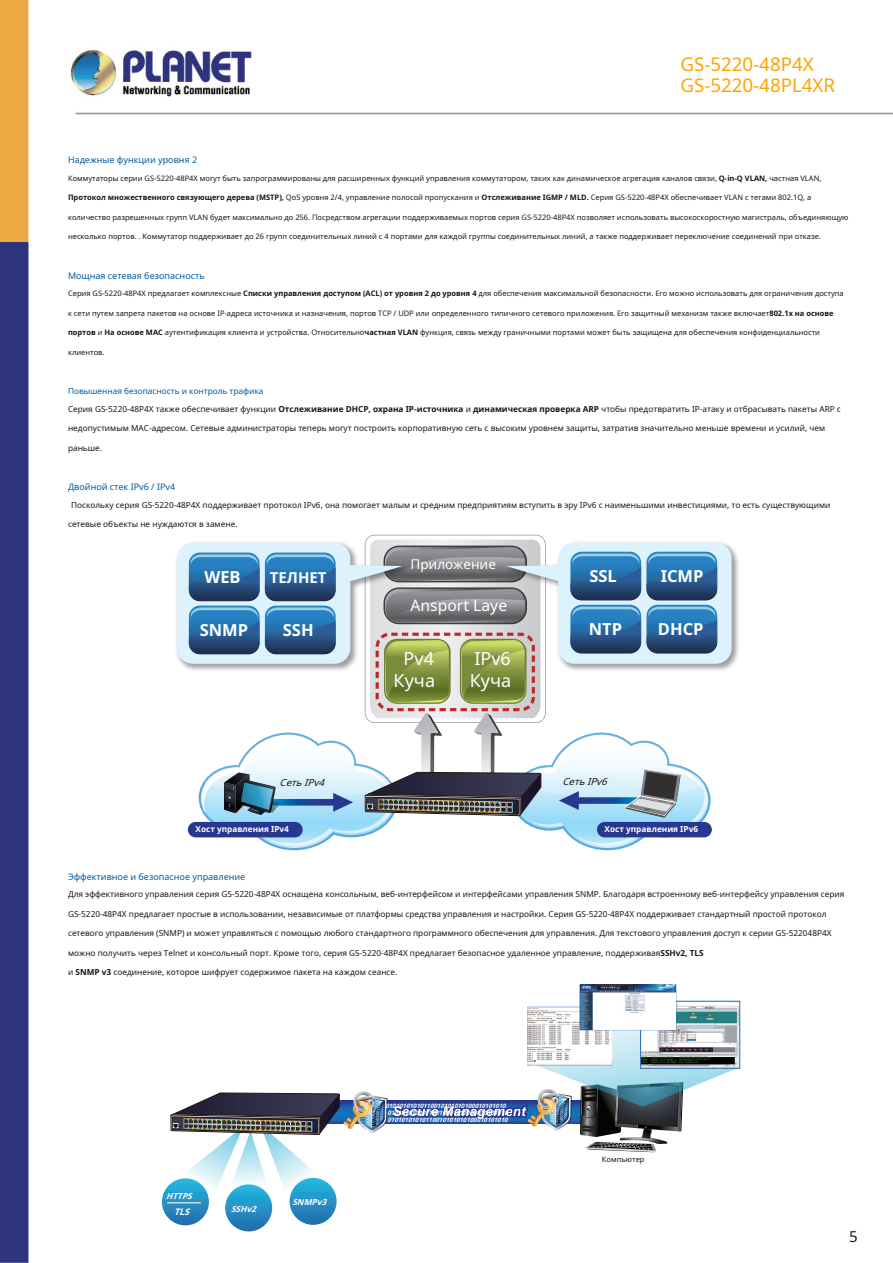
<style>
.page{position:relative;width:893px;height:1263px;background:#fff}
.page>*{position:absolute;margin:0;border:0;box-sizing:border-box;transform-origin:0 0}
.t1{font:18.75px/21.6px "Noto Sans";color:#fca400}
.t2{font:18px/22.8px "Noto Sans";color:#fff;text-align:center}
.t3{font:700 16.5px "Noto Sans";color:#fff}
.t4{font:15.75px "Noto Sans";color:#fff}
.t5{font:700 15px "Noto Sans";color:#fff}
.t6{font:15px "Noto Sans";color:#171615}
.t7{font:13.5px "Noto Sans";color:#fff}
.t8{font:italic 9.75px "Noto Sans";color:#171615}
.t9{font:9px "Noto Sans";color:#005aa0}
.t10{font:italic 700 9px "Noto Sans";color:#fff}
.t11{font:8.25px/17.4px "Noto Sans";color:#171615}
.t12{font:700 8.25px "Noto Sans";color:#fff}
.t13{font:italic 700 8.25px "Noto Sans";color:#fff}
.t14{font:7.5px "Noto Sans";color:#171615}
.t15{font:italic 700 6px/7.1px "Noto Sans";color:#fff;text-align:center}
.s1{font-weight:700}
.s2{color:#005aa0}
</style>
<div class="page">
<img style="left:0;top:0;width:893px;height:1263px">
<img style="left:732px;top:539px;width:11px;height:136px">
<svg style="left:177px;top:535px;width:555px;height:316px"></svg>
<svg style="left:290px;top:1178px;width:47px;height:47px"></svg>
<svg style="left:225px;top:1184px;width:47px;height:47px"></svg>
<svg style="left:162px;top:1178px;width:47px;height:47px"></svg>
<hr style="left:167px;top:1202px;width:34px;height:1px;background:#fff">
<svg style="left:171px;top:982px;width:568px;height:229px"></svg>
<h1 class="t1" style="left:680px;top:53px;width:156px">GS-5220-48P4X<br>GS-5220-48PL4XR</h1>
<p class="t9" style="left:68px;top:154px;width:131px">Надежные функции уровня 2</p>
<p class="t14" style="left:68px;top:173px;width:755px">Коммутаторы серии GS-5220-48P4X могут быть запрограммированы для расширенных функций управления коммутатором, таких как динамическое агрегация каналов связи, <span class="s1">Q-in-Q VLAN,</span> частная VLAN,</p>
<p class="t14" style="left:68px;top:192px;width:745px"><span class="s1">Протокол множественного связующего дерева (MSTP),</span> QoS уровня 2/4, управление полосой пропускания и <span class="s1">Отслеживание IGMP / MLD.</span> Серия GS-5220-48P4X обеспечивает VLAN с тегами 802.1Q, а</p>
<p class="t14" style="left:68px;top:212px;width:782px">количество разрешенных групп VLAN будет максимально до 256. Посредством агрегации поддерживаемых портов серия GS-5220-48P4X позволяет использовать высокоскоростную магистраль, объединяющую</p>
<p class="t14" style="left:68px;top:231px;width:754px">несколько портов. . Коммутатор поддерживает до 26 групп соединительных линий с 4 портами для каждой группы соединительных линий, а также поддерживает переключение соединений при отказе.</p>
<p class="t9" style="left:68px;top:269px;width:138px">Мощная сетевая безопасность</p>
<p class="t14" style="left:68px;top:288px;width:777px">Серия GS-5220-48P4X предлагает комплексные <span class="s1">Списки управления доступом (ACL) от уровня 2 до уровня 4</span> для обеспечения максимальной безопасности. Его можно использовать для ограничения доступа</p>
<p class="t14" style="left:68px;top:308px;width:767px">к сети путем запрета пакетов на основе IP-адреса источника и назначения, портов TCP / UDP или определенного типичного сетевого приложения. Его защитный механизм также включает<span class="s1">802.1x на основе</span></p>
<p class="t14" style="left:68px;top:327px;width:754px"><span class="s1">портов</span> и <span class="s1">На основе MAC</span> аутентификация клиента и устройства. Относительно<span class="s1">частная VLAN</span> функция, связь между граничными портами может быть защищена для обеспечения конфиденциальности</p>
<p class="t14" style="left:68px;top:347px;width:38px">клиентов.</p>
<p class="t11" style="left:68px;top:382px;width:774px"><span class="s2">Повышенная безопасность и контроль трафика<br></span>Серия GS-5220-48P4X также обеспечивает функции <span class="s1">Отслеживание DHCP, охрана IP-источника</span> и <span class="s1">динамическая проверка ARP</span> чтобы предотвратить IP-атаку и отбрасывать пакеты ARP с</p>
<p class="t11" style="left:68px;top:419px;width:759px">недопустимым MAC-адресом. Сетевые администраторы теперь могут построить корпоративную сеть с высоким уровнем защиты, затратив значительно меньше времени и усилий, чем</p>
<p class="t11" style="left:68px;top:439px;width:36px">раньше.</p>
<p class="t9" style="left:68px;top:481px;width:109px">Двойной стек IPv6 / IPv4</p>
<p class="t11" style="left:71px;top:496px;width:761px">Поскольку серия GS-5220-48P4X поддерживает протокол IPv6, она помогает малым и средним предприятиям вступить в эру IPv6 с наименьшими инвестициями, то есть существующими</p>
<p class="t11" style="left:68px;top:515px;width:171px">сетевые объекты не нуждаются в замене.</p>
<h3 class="t7" style="left:410px;top:555px;width:87px">Приложение</h3>
<h3 class="t4" style="left:410px;top:594px;width:98px">Ansport Laye</h3>
<h3 class="t3" style="left:204px;top:565px;width:38px">WEB</h3>
<h3 class="t5" style="left:270px;top:566px;width:58px">ТЕЛНЕТ</h3>
<h3 class="t3" style="left:589px;top:564px;width:29px">SSL</h3>
<h3 class="t3" style="left:661px;top:564px;width:44px">ICMP</h3>
<h3 class="t3" style="left:200px;top:618px;width:50px">SNMP</h3>
<h3 class="t3" style="left:283px;top:618px;width:32px">SSH</h3>
<h3 class="t3" style="left:589px;top:617px;width:35px">NTP</h3>
<h3 class="t3" style="left:658px;top:617px;width:47px">DHCP</h3>
<h2 class="t2" style="left:394px;top:646px;width:43px">Pv4<br>Куча</h2>
<h2 class="t2" style="left:470px;top:646px;width:43px;text-align:left">IPv6<br>Куча</h2>
<p class="t8" style="left:280px;top:776px;width:50px">СетьIPv4</p>
<p class="t8" style="left:562px;top:775px;width:50px">СетьIPv6</p>
<p class="t12" style="left:196px;top:823px;width:95px">Хост управления IPv4</p>
<p class="t12" style="left:605px;top:823px;width:95px">Хост управления IPv6</p>
<p class="t9" style="left:68px;top:870px;width:179px">Эффективное и безопасное управление</p>
<p class="t11" style="left:68px;top:885px;width:778px">Для эффективного управления серия GS-5220-48P4X оснащена консольным, веб-интерфейсом и интерфейсами управления SNMP. Благодаря встроенному веб-интерфейсу управления серия</p>
<p class="t11" style="left:68px;top:905px;width:760px">GS-5220-48P4X предлагает простые в использовании, независимые от платформы средства управления и настройки. Серия GS-5220-48P4X поддерживает стандартный простой протокол</p>
<p class="t11" style="left:68px;top:924px;width:765px">сетевого управления (SNMP) и может управляться с помощью любого стандартного программного обеспечения для управления. Для текстового управления доступ к серии GS-522048P4X</p>
<p class="t11" style="left:68px;top:944px;width:637px">можно получить через Telnet и консольный порт. Кроме того, серия GS-5220-48P4X предлагает безопасное удаленное управление, поддерживая<span class="s1">SSHv2, TLS</span></p>
<p class="t11" style="left:68px;top:963px;width:331px">и <span class="s1">SNMP v3</span> соединение, которое шифрует содержимое пакета на каждом сеансе.</p>
<p class="t13" style="left:166px;top:1190px;width:30px">HTTPS</p>
<p class="t10" style="left:174px;top:1205px;width:20px">TLS</p>
<p class="t13" style="left:231px;top:1203px;width:30px">SSHv2</p>
<p class="t13" style="left:292px;top:1196px;width:38px">SNMPv3</p>
<p class="t15" style="left:385px;top:1102px;width:126px">01010101010110010101010100010101010<br>01010101010110010101010100010101010<br>01010101010110010101010100010101010</p>
<p class="t14" style="left:602px;top:1154px;width:44px">Компьютер</p>
<h3 class="t6" style="left:849px;top:1225px;width:10px">5</h3>
</div>
